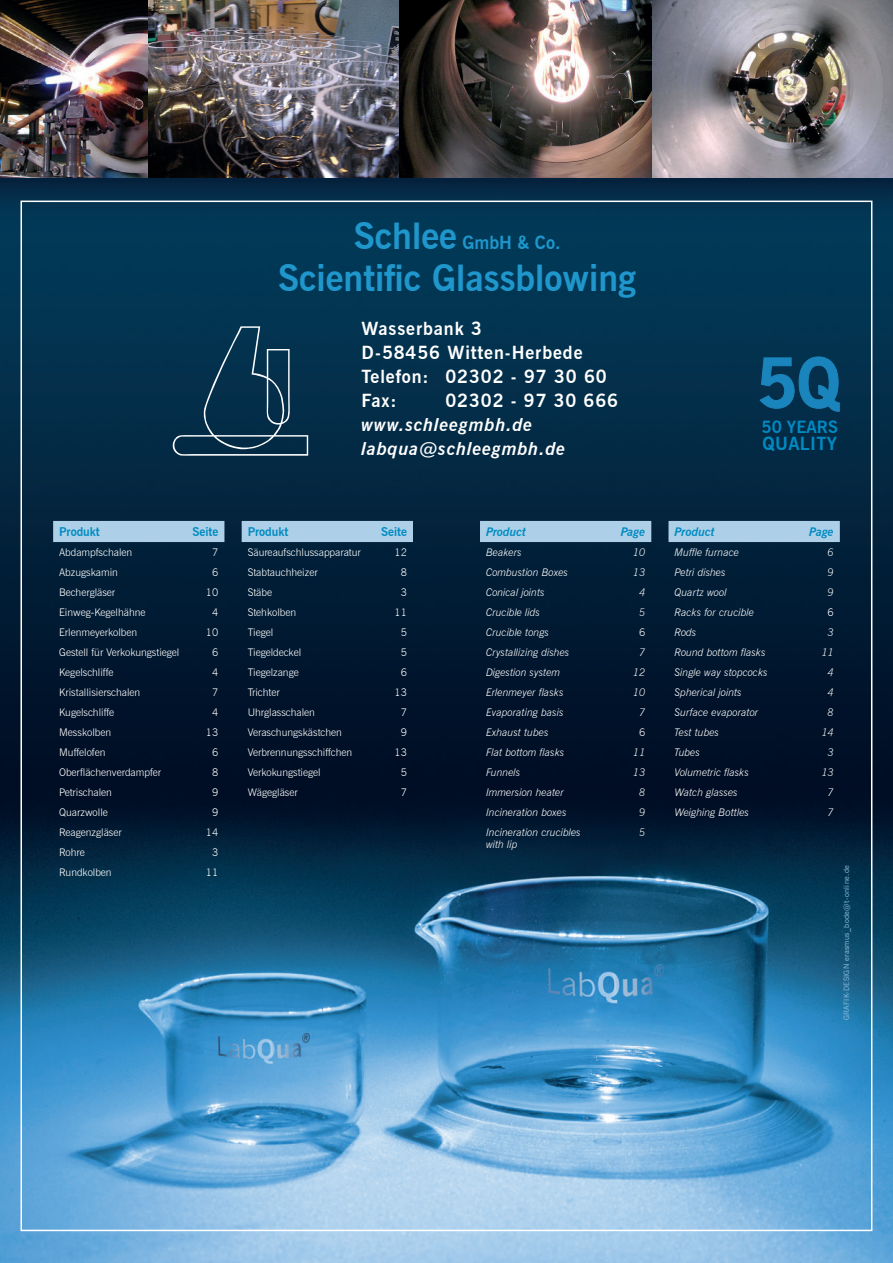
<style>
.page{position:relative;width:893px;height:1263px;background:#fff}
.page>*{position:absolute;margin:0;border:0;box-sizing:border-box;transform-origin:0 0}
.t1{font:700 36px "News Gothic BT";color:#1f97cc}
.t2{font:700 18px/24px "News Gothic BT";letter-spacing:.05em;color:#fff}
.t3{font:italic 700 18px/24px "News Gothic BT";letter-spacing:.05em;color:#fff}
.t4{font:700 18px "News Gothic BT";color:#1f97cc}
.t5{font:700 18px "News Gothic BT";letter-spacing:.02em;color:#008bc2}
.t6{font:700 16.8px "News Gothic BT";color:#008bc2}
.t7{font:700 12px "News Gothic BT";color:#008bc2}
.t8{font:italic 700 12px "News Gothic BT";color:#008bc2}
.t9{font:300 10.5px "News Gothic BT";color:#fff}
.t10{font:italic 300 10.5px/12px "News Gothic BT";color:#fff}
.t11{font:7.5px "News Gothic BT";letter-spacing:.05em;color:#94c3e2}
.s1{font-size:36px}
.s2{font-weight:700}
</style>
<div class="page">
<img style="left:0;top:178px;width:893px;height:1085px">
<img style="left:0;top:0;width:893px;height:178px">
<div style="left:53px;top:521px;width:171px;height:21px;background:#add0e8"></div>
<div style="left:242px;top:521px;width:171px;height:21px;background:#add0e8"></div>
<div style="left:480px;top:521px;width:171px;height:21px;background:#add0e8"></div>
<div style="left:668px;top:521px;width:172px;height:21px;background:#add0e8"></div>
<img style="left:171px;top:326px;width:137px;height:130px">
<svg style="left:760px;top:357px;width:79px;height:54px;background:#0f5e88"></svg>
<p class="t7" style="left:59px;top:524px;width:42px">Produkt</p>
<p class="t7" style="left:193px;top:524px;width:27px">Seite</p>
<p class="t9" style="left:59px;top:546px;width:75px">Abdampfschalen</p>
<p class="t9" style="left:212px;top:546px;width:8px">7</p>
<p class="t9" style="left:59px;top:566px;width:60px">Abzugskamin</p>
<p class="t9" style="left:212px;top:566px;width:8px">6</p>
<p class="t9" style="left:59px;top:586px;width:58px">Bechergläser</p>
<p class="t9" style="left:206px;top:586px;width:14px">10</p>
<p class="t9" style="left:59px;top:606px;width:88px">Einweg-Kegelhähne</p>
<p class="t9" style="left:212px;top:606px;width:8px">4</p>
<p class="t9" style="left:59px;top:626px;width:80px">Erlenmeyerkolben</p>
<p class="t9" style="left:206px;top:626px;width:14px">10</p>
<p class="t9" style="left:59px;top:646px;width:122px">Gestell für Verkokungstiegel</p>
<p class="t9" style="left:212px;top:646px;width:8px">6</p>
<p class="t9" style="left:59px;top:666px;width:56px">Kegelschliffe</p>
<p class="t9" style="left:212px;top:666px;width:8px">4</p>
<p class="t9" style="left:59px;top:686px;width:83px">Kristallisierschalen</p>
<p class="t9" style="left:212px;top:686px;width:8px">7</p>
<p class="t9" style="left:59px;top:706px;width:57px">Kugelschliffe</p>
<p class="t9" style="left:212px;top:706px;width:8px">4</p>
<p class="t9" style="left:59px;top:726px;width:53px">Messkolben</p>
<p class="t9" style="left:206px;top:726px;width:14px">13</p>
<p class="t9" style="left:59px;top:746px;width:48px">Muffelofen</p>
<p class="t9" style="left:212px;top:746px;width:8px">6</p>
<p class="t9" style="left:59px;top:766px;width:103px">Oberflächenverdampfer</p>
<p class="t9" style="left:212px;top:766px;width:8px">8</p>
<p class="t9" style="left:59px;top:786px;width:54px">Petrischalen</p>
<p class="t9" style="left:212px;top:786px;width:8px">9</p>
<p class="t9" style="left:59px;top:806px;width:50px">Quarzwolle</p>
<p class="t9" style="left:212px;top:806px;width:8px">9</p>
<p class="t9" style="left:59px;top:826px;width:64px">Reagenzgläser</p>
<p class="t9" style="left:206px;top:826px;width:14px">14</p>
<p class="t9" style="left:59px;top:846px;width:27px">Rohre</p>
<p class="t9" style="left:212px;top:846px;width:8px">3</p>
<p class="t9" style="left:59px;top:866px;width:54px">Rundkolben</p>
<p class="t9" style="left:206px;top:866px;width:14px">11</p>
<h2 class="t4" style="left:354px;top:232px;width:208px"><span class="s1">Schlee</span> GmbH &amp; Co.</h2>
<h1 class="t1" style="left:278px;top:256px;width:360px">Scientific Glassblowing</h1>
<h2 class="t2" style="left:361px;top:317px;width:247px">Wasserbank 3<br>D-58456 Witten-Herbede<br>Telefon: 02302 - 97 30 60<br>Fax:</h2>
<h2 class="t2" style="left:445px;top:389px;width:174px">02302 - 97 30 666</h2>
<h2 class="t3" style="left:361px;top:413px;width:205px">www.schleegmbh.de labqua@schleegmbh.de</h2>
<p class="t7" style="left:248px;top:524px;width:42px">Produkt</p>
<p class="t7" style="left:381px;top:524px;width:27px">Seite</p>
<p class="t9" style="left:248px;top:546px;width:115px">Säureaufschlussapparatur</p>
<p class="t9" style="left:394px;top:546px;width:14px">12</p>
<p class="t9" style="left:248px;top:566px;width:71px">Stabtauchheizer</p>
<p class="t9" style="left:401px;top:566px;width:8px">8</p>
<p class="t9" style="left:248px;top:586px;width:26px">Stäbe</p>
<p class="t9" style="left:401px;top:586px;width:8px">3</p>
<p class="t9" style="left:248px;top:606px;width:50px">Stehkolben</p>
<p class="t9" style="left:394px;top:606px;width:14px">11</p>
<p class="t9" style="left:248px;top:626px;width:27px">Tiegel</p>
<p class="t9" style="left:401px;top:626px;width:8px">5</p>
<p class="t9" style="left:248px;top:646px;width:55px">Tiegeldeckel</p>
<p class="t9" style="left:401px;top:646px;width:8px">5</p>
<p class="t9" style="left:248px;top:666px;width:53px">Tiegelzange</p>
<p class="t9" style="left:401px;top:666px;width:8px">6</p>
<p class="t9" style="left:248px;top:686px;width:33px">Trichter</p>
<p class="t9" style="left:394px;top:686px;width:14px">13</p>
<p class="t9" style="left:248px;top:706px;width:69px">Uhrglasschalen</p>
<p class="t9" style="left:401px;top:706px;width:8px">7</p>
<p class="t9" style="left:248px;top:726px;width:96px">Veraschungskästchen</p>
<p class="t9" style="left:401px;top:726px;width:8px">9</p>
<p class="t9" style="left:248px;top:746px;width:106px">Verbrennungsschiffchen</p>
<p class="t9" style="left:394px;top:746px;width:14px">13</p>
<p class="t9" style="left:248px;top:766px;width:74px">Verkokungstiegel</p>
<p class="t9" style="left:401px;top:766px;width:8px">5</p>
<p class="t9" style="left:248px;top:786px;width:52px">Wägegläser</p>
<p class="t9" style="left:401px;top:786px;width:8px">7</p>
<p class="t8" style="left:486px;top:524px;width:42px">Product</p>
<p class="t8" style="left:621px;top:524px;width:26px">Page</p>
<p class="t10" style="left:486px;top:546px;width:37px">Beakers</p>
<p class="t10" style="left:633px;top:546px;width:14px">10</p>
<p class="t10" style="left:486px;top:566px;width:84px">Combustion Boxes</p>
<p class="t10" style="left:633px;top:566px;width:14px">13</p>
<p class="t10" style="left:486px;top:586px;width:60px">Conical joints</p>
<p class="t10" style="left:639px;top:586px;width:8px">4</p>
<p class="t10" style="left:486px;top:606px;width:56px">Crucible lids</p>
<p class="t10" style="left:639px;top:606px;width:8px">5</p>
<p class="t10" style="left:486px;top:626px;width:65px">Crucible tongs</p>
<p class="t9" style="left:639px;top:626px;width:8px">6</p>
<p class="t10" style="left:486px;top:646px;width:85px">Crystallizing dishes</p>
<p class="t10" style="left:639px;top:646px;width:8px">7</p>
<p class="t10" style="left:486px;top:666px;width:76px">Digestion system</p>
<p class="t10" style="left:633px;top:666px;width:14px">12</p>
<p class="t10" style="left:486px;top:686px;width:79px">Erlenmeyer flasks</p>
<p class="t10" style="left:633px;top:686px;width:14px">10</p>
<p class="t10" style="left:486px;top:706px;width:79px">Evaporating basis</p>
<p class="t10" style="left:639px;top:706px;width:8px">7</p>
<p class="t10" style="left:486px;top:726px;width:64px">Exhaust tubes</p>
<p class="t9" style="left:639px;top:726px;width:8px">6</p>
<p class="t10" style="left:486px;top:746px;width:80px">Flat bottom flasks</p>
<p class="t10" style="left:633px;top:746px;width:14px">11</p>
<p class="t10" style="left:486px;top:766px;width:36px">Funnels</p>
<p class="t10" style="left:633px;top:766px;width:14px">13</p>
<p class="t10" style="left:486px;top:786px;width:79px">Immersion heater</p>
<p class="t10" style="left:639px;top:786px;width:8px">8</p>
<p class="t10" style="left:486px;top:806px;width:82px">Incineration boxes</p>
<p class="t10" style="left:639px;top:806px;width:8px">9</p>
<p class="t10" style="left:486px;top:826px;width:96px">Incineration crucibles with lip</p>
<p class="t10" style="left:639px;top:826px;width:8px">5</p>
<h3 class="t6" style="left:762px;top:416px;width:78px">50 YEARS</h3>
<h2 class="t5" style="left:763px;top:432px;width:76px">QUALITY</h2>
<p class="t8" style="left:674px;top:524px;width:42px">Product</p>
<p class="t8" style="left:809px;top:524px;width:26px">Page</p>
<p class="t10" style="left:674px;top:546px;width:66px">Muffle furnace</p>
<p class="t10" style="left:828px;top:546px;width:8px">6</p>
<p class="t10" style="left:674px;top:566px;width:53px">Petri dishes</p>
<p class="t10" style="left:828px;top:566px;width:8px">9</p>
<p class="t10" style="left:674px;top:586px;width:54px">Quartz wool</p>
<p class="t10" style="left:828px;top:586px;width:8px">9</p>
<p class="t10" style="left:674px;top:606px;width:81px">Racks for crucible</p>
<p class="t9" style="left:828px;top:606px;width:8px">6</p>
<p class="t10" style="left:674px;top:626px;width:23px">Rods</p>
<p class="t10" style="left:828px;top:626px;width:8px">3</p>
<p class="t10" style="left:674px;top:646px;width:93px">Round bottom flasks</p>
<p class="t10" style="left:821px;top:646px;width:14px">11</p>
<p class="t10" style="left:674px;top:666px;width:95px">Single way stopcocks</p>
<p class="t10" style="left:828px;top:666px;width:8px">4</p>
<p class="t10" style="left:674px;top:686px;width:69px">Spherical joints</p>
<p class="t10" style="left:828px;top:686px;width:8px">4</p>
<p class="t10" style="left:674px;top:706px;width:85px">Surface evaporator</p>
<p class="t10" style="left:828px;top:706px;width:8px">8</p>
<p class="t10" style="left:674px;top:726px;width:46px">Test tubes</p>
<p class="t10" style="left:821px;top:726px;width:14px">14</p>
<p class="t10" style="left:674px;top:746px;width:27px">Tubes</p>
<p class="t10" style="left:828px;top:746px;width:8px">3</p>
<p class="t10" style="left:674px;top:766px;width:76px">Volumetric flasks</p>
<p class="t10" style="left:821px;top:766px;width:14px">13</p>
<p class="t10" style="left:674px;top:786px;width:65px">Watch glasses</p>
<p class="t10" style="left:828px;top:786px;width:8px">7</p>
<p class="t10" style="left:674px;top:806px;width:76px">Weighing Bottles</p>
<p class="t10" style="left:828px;top:806px;width:8px">7</p>
<p class="t11" style="left:842px;top:1020px;width:156px;rotate:-90deg">GRAFIK-DESIGN erasmus<span class="s2">_</span>bode@t-online.de</p>
</div>
